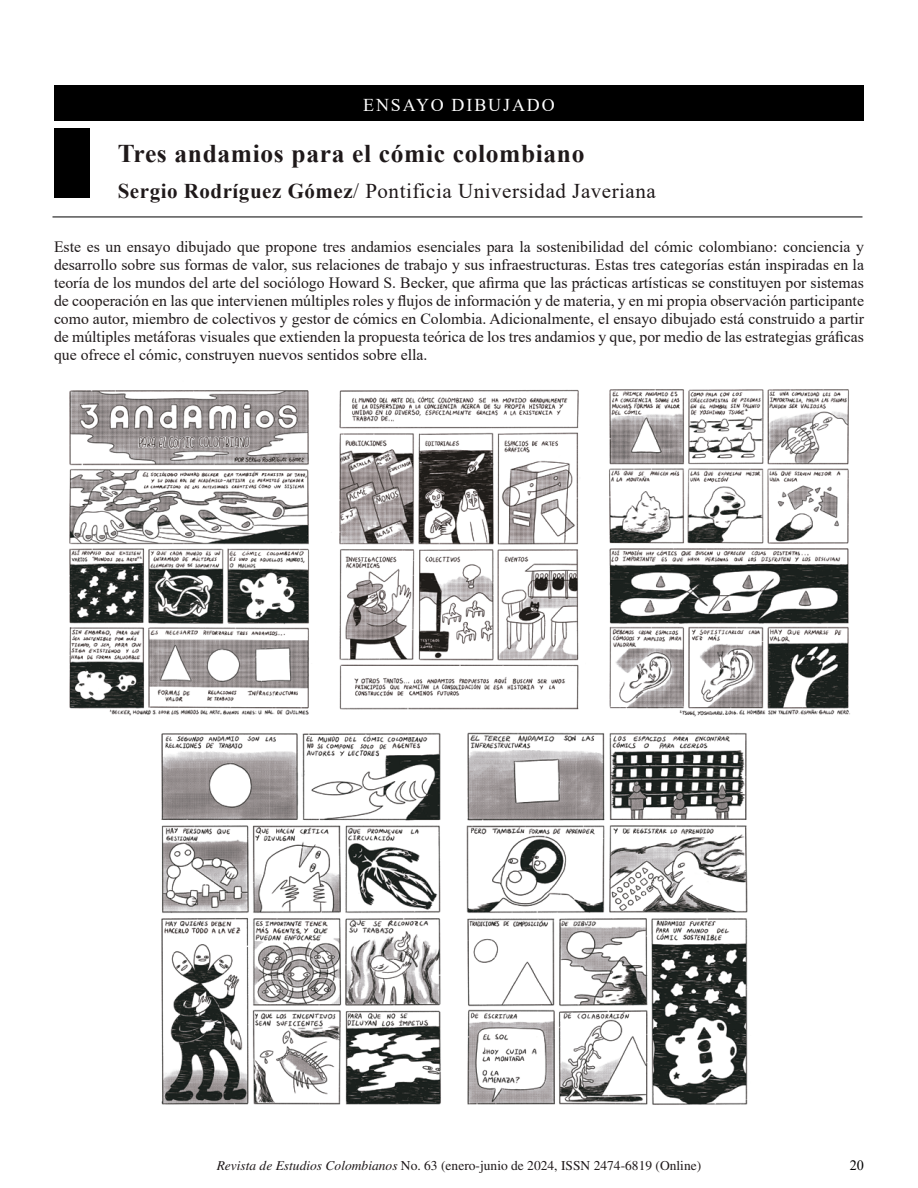
<style>
.page{position:relative;width:918px;height:1188px;background:#fff}
.page>*{position:absolute;margin:0;border:0;box-sizing:border-box;transform-origin:0 0}
.t1{font:700 25.5px "Times New Roman";letter-spacing:.025em;color:#1f191a}
.t2{font:21px "Times New Roman";letter-spacing:.025em;color:#1f191a}
.t3{font:18px "Times New Roman";letter-spacing:.105em;color:#fff}
.t4{font:15.75px/18px "Times New Roman";color:#1f191a;text-align:justify}
.t5{font:14.25px "Times New Roman";color:#000}
.t6{font:13.5px "Times LT Std";color:#1f191a}
.s1{font-weight:700}
.s2{font-style:italic}
</style>
<div class="page">
<div style="left:54px;top:85px;width:810px;height:36px;background:#000"></div>
<div style="left:54px;top:128px;width:36px;height:70px;background:#000"></div>
<hr style="left:52px;top:217px;width:810px;height:1px;background:#000">
<img style="left:69px;top:390px;width:240px;height:326px">
<img style="left:161px;top:732px;width:587px;height:373px">
<img style="left:339px;top:389px;width:240px;height:321px">
<img style="left:609px;top:389px;width:241px;height:328px">
<p class="t3" style="left:363px;top:92px;width:193px">ENSAYO DIBUJADO</p>
<h1 class="t1" style="left:118px;top:135px;width:468px">Tres andamios para el cómic colombiano</h1>
<h2 class="t2" style="left:118px;top:176px;width:540px"><span class="s1">Sergio Rodríguez Gómez</span>/ Pontificia Universidad Javeriana</h2>
<p class="t4" style="left:54px;top:237px;width:812px">Este es un ensayo dibujado que propone tres andamios esenciales para la sostenibilidad del cómic colombiano: conciencia y desarrollo sobre sus formas de valor, sus relaciones de trabajo y sus infraestructuras. Estas tres categorías están inspiradas en la teoría de los mundos del arte del sociólogo Howard S. Becker, que afirma que las prácticas artísticas se constituyen por sistemas de cooperación en las que intervienen múltiples roles y flujos de información y de materia, y en mi propia observación participante como autor, miembro de colectivos y gestor de cómics en Colombia. Adicionalmente, el ensayo dibujado está construido a partir de múltiples metáforas visuales que extienden la propuesta teórica de los tres andamios y que, por medio de las estrategias gráficas que ofrece el cómic, construyen nuevos sentidos sobre ella.</p>
<p class="t6" style="left:217px;top:1158px;width:486px"><span class="s2">Revista de Estudios Colombianos</span> No. 63 (enero-junio de 2024, ISSN 2474-6819 (Online)</p>
<p class="t5" style="left:850px;top:1155px;width:16px">20</p>
</div>
